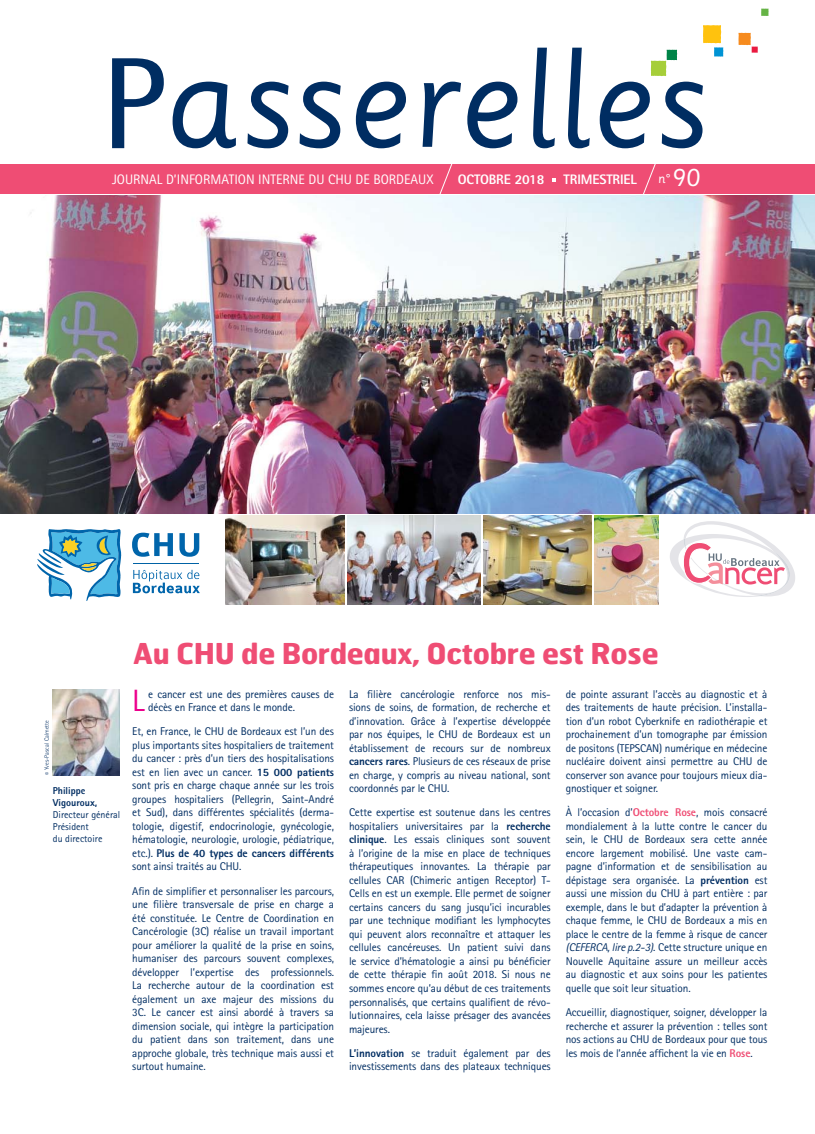
<style>
.page{position:relative;width:815px;height:1134px;background:#fff}
.page>*{position:absolute;margin:0;border:0;box-sizing:border-box;transform-origin:0 0}
.t1{font:30.88px "Rotis Sans Serif";color:#ec008c}
.t2{font:700 28.75px "Hermes";letter-spacing:-.01em;color:#ef4d74}
.t3{font:13.75px "Rotis Sans Serif";color:#fff}
.t4{font:800 13.75px "Rotis Sans Serif";letter-spacing:-.01em;color:#fff}
.t5{font:12.5px "Sassoon Primary";color:#fff}
.t6{font:11.25px/13.5px "Rotis Sans Serif";letter-spacing:-.01em;color:#002d62;text-align:justify}
.t7{font:10px/12px "Rotis Sans Serif";color:#002d62}
.t8{font:800 10px/12px "Rotis Sans Serif";color:#002d62}
.t9{font:300 6.25px "Rotis Sans Serif";color:#002d62}
.s1{font-size:23.75px}
.s2{font-weight:800}
.s3{font-weight:800;color:#ef4d74}
.s4{font-style:italic}
</style>
<div class="page">
<div style="left:0;top:164px;width:815px;height:29px;background:#ef4d74"></div>
<svg style="left:552px;top:179px;width:4px;height:3px"></svg>
<svg style="left:439px;top:164px;width:17px;height:30px"></svg>
<svg style="left:642px;top:164px;width:17px;height:30px"></svg>
<svg style="left:37px;top:529px;width:84px;height:72px"></svg>
<svg style="left:133px;top:570px;width:67px;height:23px"></svg>
<hr style="left:133px;top:563px;width:66px;height:1px;background:#0062a5">
<svg style="left:132px;top:533px;width:67px;height:24px"></svg>
<svg style="left:703px;top:25px;width:20px;height:32px"></svg>
<svg style="left:738px;top:33px;width:20px;height:20px"></svg>
<svg style="left:761px;top:9px;width:8px;height:7px"></svg>
<svg style="left:112px;top:48px;width:591px;height:100px"></svg>
<img style="left:225px;top:515px;width:119px;height:89px">
<img style="left:484px;top:515px;width:107px;height:89px">
<img style="left:594px;top:515px;width:65px;height:89px">
<img style="left:347px;top:515px;width:134px;height:89px">
<img style="left:53px;top:689px;width:66px;height:86px">
<img style="left:0;top:195px;width:815px;height:318px">
<svg style="left:670px;top:521px;width:125px;height:76px"></svg>
<p class="t3" style="left:112px;top:174px;width:323px">JOURNAL D’INFORMATION INTERNE DU CHU DE BORDEAUX</p>
<p class="t4" style="left:458px;top:175px;width:88px">OCTOBRE 2018</p>
<p class="t4" style="left:564px;top:175px;width:75px">TRIMESTRIEL</p>
<p class="t5" style="left:658px;top:173px;width:44px">n°<span class="s1">90</span></p>
<p class="t9" style="left:44px;top:775px;width:56px;rotate:-90deg">© Yves-Pascal Calmette</p>
<p class="t8" style="left:53px;top:786px;width:46px">Philippe<br>Vigouroux,</p>
<p class="t7" style="left:53px;top:810px;width:69px">Directeur général<br>Président<br>du directoire</p>
<h2 class="t2" style="left:133px;top:640px;width:527px">Au CHU de Bordeaux, Octobre est Rose</h2>
<h1 class="t1" style="left:132px;top:690px;width:14px">L</h1>
<p class="t6" style="left:148px;top:688px;width:187px">e cancer est une des premières causes de décès en France et dans le monde.</p>
<p class="t6" style="left:132px;top:726px;width:203px">Et, en France, le CHU de Bordeaux est l’un des plus importants sites hospitaliers de traitement du cancer : près d’un tiers des hospitalisations est en lien avec un cancer. <span class="s2">15 000 patients </span>sont pris en charge chaque année sur les trois groupes hospitaliers (Pellegrin, Saint-André et Sud), dans différentes spécialités (derma&shy;tologie, digestif, endocrinologie, gynécologie, hématologie, neurologie, urologie, pédiatrique, etc.). <span class="s2">Plus de 40 types de cancers différents </span>sont ainsi traités au CHU.</p>
<p class="t6" style="left:132px;top:885px;width:203px">Afin de simplifier et personnaliser les parcours, une filière transversale de prise en charge a été constituée. Le Centre de Coordination en Cancérologie (3C) réalise un travail important pour améliorer la qualité de la prise en soins, humaniser des parcours souvent complexes, développer l’expertise des professionnels.<br>La recherche autour de la coordination est également un axe majeur des missions du 3C. Le cancer est ainsi abordé à travers sa dimension sociale, qui intègre la participation du patient dans son traitement, dans une approche globale, très technique mais aussi et surtout humaine.</p>
<p class="t6" style="left:349px;top:688px;width:203px">La filière cancérologie renforce nos mis&shy;sions de soins, de formation, de recherche et d’innovation. Grâce à l’expertise développée par nos équipes, le CHU de Bordeaux est un établissement de recours sur de nombreux <span class="s2">cancers rares</span>. Plusieurs de ces réseaux de prise en charge, y compris au niveau national, sont coordonnés par le CHU.</p>
<p class="t6" style="left:349px;top:807px;width:203px">Cette expertise est soutenue dans les centres hospitaliers universitaires par la <span class="s2">recherche clinique</span>. Les essais cliniques sont souvent à l’origine de la mise en place de techniques thérapeutiques innovantes. La thérapie par cellules CAR (Chimeric antigen Receptor) T-Cells en est un exemple. Elle permet de soigner certains cancers du sang jusqu’ici incurables par une technique modifiant les lymphocytes qui peuvent alors reconnaître et attaquer les cellules cancéreuses. Un patient suivi dans le service d’hématologie a ainsi pu bénéficier de cette thérapie fin août 2018. Si nous ne sommes encore qu’au début de ces traitements personnalisés, que certains qualifient de révo&shy;lutionnaires, cela laisse présager des avancées majeures.</p>
<p class="t6" style="left:349px;top:1047px;width:203px"><span class="s2">L’innovation</span> se traduit également par des investissements dans des plateaux techniques</p>
<p class="t6" style="left:566px;top:688px;width:203px">de pointe assurant l’accès au diagnostic et à des traitements de haute précision. L’installa&shy;tion d’un robot Cyberknife en radiothérapie et prochainement d’un tomographe par émission de positons (TEPSCAN) numérique en médecine nucléaire doivent ainsi permettre au CHU de conserver son avance pour toujours mieux dia&shy;gnostiquer et soigner.</p>
<p class="t6" style="left:566px;top:807px;width:203px">À l’occasion d’<span class="s3">Octobre Rose</span>, mois consacré mondialement à la lutte contre le cancer du sein, le CHU de Bordeaux sera cette année encore largement mobilisé. Une vaste cam&shy;pagne d’information et de sensibilisation au dépistage sera organisée. La <span class="s2">prévention</span> est aussi une mission du CHU à part entière : par exemple, dans le but d’adapter la prévention à chaque femme, le CHU de Bordeaux a mis en place le centre de la femme à risque de cancer <span class="s4">(CEFERCA, lire p.2-3)</span>. Cette structure unique en Nouvelle Aquitaine assure un meilleur accès au diagnostic et aux soins pour les patientes quelle que soit leur situation.</p>
<p class="t6" style="left:566px;top:1007px;width:203px">Accueillir, diagnostiquer, soigner, développer la recherche et assurer la prévention : telles sont nos actions au CHU de Bordeaux pour que tous les mois de l’année affichent la vie en <span class="s3">Rose</span>.</p>
</div>
